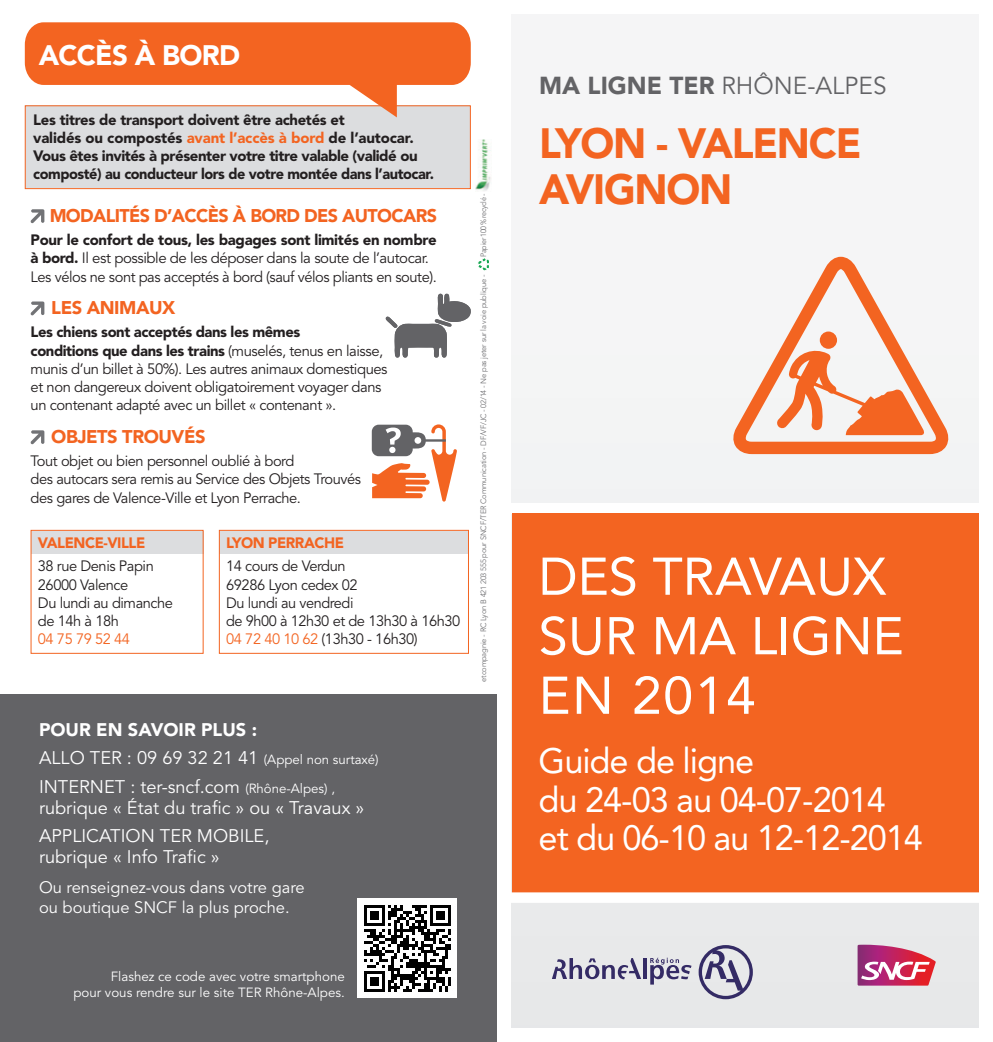
<style>
.page{position:relative;width:993px;height:1042px;background:#fff}
.page>*{position:absolute;margin:0;border:0;box-sizing:border-box;transform-origin:0 0}
.t1{font:52.5px/59.5px "Avenir";color:#fff}
.t2{font:900 42px/45.5px "Avenir";letter-spacing:-.03em;color:#f36421}
.t3{font:35px/38.5px "Avenir";letter-spacing:-.03em;color:#fff}
.t4{font:900 28px "Avenir";letter-spacing:-.025em;color:#fff}
.t5{font:24.32px "Avenir";color:#636366}
.t6{font:18.2px/21px "Avenir";color:#fff}
.t7{font:900 18.2px "Avenir";letter-spacing:-.035em;color:#f36421}
.t8{font:900 18.2px "Avenir";color:#fff}
.t9{font:16.45px "Avenir";color:#fff}
.t10{font:15.05px/18.2px "Avenir";letter-spacing:-.03em;color:#231f20}
.t11{font:900 15.05px/18.2px "Avenir";letter-spacing:-.03em;color:#231f20}
.t12{font:900 15.05px "Avenir";letter-spacing:-.03em;color:#f36421}
.t13{font:13.3px "Avenir";color:#fff}
.t14{font:300 7.7px "Avenir";letter-spacing:-.02em;color:#636366}
.t15{font:300 7.7px "Avenir";letter-spacing:-.05em;color:#636366;scale:.95 1}
.s1{color:#f36421}
.s2{font-weight:900}
.s3{font-size:13.12px}
</style>
<div class="page">
<div style="left:26px;top:105px;width:444px;height:83px;background:#dcdddf"></div>
<div style="left:25px;top:105px;width:445px;height:84px;border:1px solid #f36421"></div>
<svg style="left:25px;top:22px;width:445px;height:95px;fill:#f36421"></svg>
<svg style="left:30px;top:209px;width:14px;height:14px"></svg>
<svg style="left:30px;top:301px;width:14px;height:14px"></svg>
<svg style="left:30px;top:430px;width:14px;height:14px"></svg>
<svg style="left:385px;top:293px;width:86px;height:65px"></svg>
<div style="left:31px;top:531px;width:172px;height:22px;background:#dcdddf"></div>
<div style="left:31px;top:530px;width:172px;height:124px;border:1px solid #f36421"></div>
<div style="left:219px;top:531px;width:248px;height:22px;background:#dcdddf"></div>
<div style="left:219px;top:530px;width:249px;height:124px;border:1px solid #f36421"></div>
<svg style="left:371px;top:424px;width:85px;height:77px"></svg>
<div style="left:511px;top:15px;width:466px;height:1012px;background:linear-gradient(to right,#f2f3f4,#f1f1f2)"></div>
<div style="left:511px;top:503px;width:477px;height:10px;background:#fff"></div>
<div style="left:512px;top:513px;width:466px;height:379px;background:#f36421"></div>
<svg style="left:732px;top:257px;width:216px;height:197px;fill:#f5f5f6"></svg>
<svg style="left:776px;top:347px;width:148px;height:88px"></svg>
<svg style="left:857px;top:944px;width:78px;height:41px;background:#cd668b"></svg>
<hr style="left:643px;top:958px;width:3px;height:21px;background:#342b65">
<svg style="left:650px;top:958px;width:41px;height:26px"></svg>
<svg style="left:551px;top:958px;width:90px;height:21px;background:#a9a7bb"></svg>
<svg style="left:698px;top:945px;width:54px;height:54px;background:#aba9bd"></svg>
<div style="left:0;top:694px;width:496px;height:348px;background:#636366"></div>
<img style="left:357px;top:898px;width:99px;height:99px">
<svg style="left:478px;top:258px;width:11px;height:13px"></svg>
<img style="left:475px;top:139px;width:16px;height:52px">
<div style="left:500px;top:892px;width:479px;height:11px;background:#fff"></div>
<p class="t4" style="left:39px;top:38px;width:203px">ACCÈS À BORD</p>
<p class="t11" style="left:33px;top:110px;width:402px">Les titres de transport doivent être achetés et<br>validés ou compostés <span class="s1">avant l’accès à bord</span> de l’autocar.<br>Vous êtes invités à présenter votre titre valable (validé ou composté) au conducteur lors de votre montée dans l’autocar.</p>
<p class="t7" style="left:50px;top:205px;width:389px">MODALITÉS D’ACCÈS À BORD DES AUTOCARS</p>
<p class="t10" style="left:31px;top:231px;width:407px"><span class="s2">Pour le confort de tous, les bagages sont limités en nombre à bord.</span> Il est possible de les déposer dans la soute de l’autocar.<br>Les vélos ne sont pas acceptés à bord (sauf vélos pliants en soute).</p>
<p class="t7" style="left:51px;top:297px;width:126px">LES ANIMAUX</p>
<p class="t10" style="left:31px;top:323px;width:358px"><span class="s2">Les chiens sont acceptés dans les mêmes<br>conditions que dans les trains</span> (muselés, tenus en laisse, munis d’un billet à 50%). Les autres animaux domestiques et non dangereux doivent obligatoirement voyager dans un contenant adapté avec un billet « contenant ».</p>
<p class="t7" style="left:51px;top:426px;width:156px">OBJETS TROUVÉS</p>
<p class="t10" style="left:31px;top:452px;width:332px">Tout objet ou bien personnel oublié à bord<br>des autocars sera remis au Service des Objets Trouvés des gares de Valence-Ville et Lyon Perrache.</p>
<p class="t12" style="left:38px;top:534px;width:109px">VALENCE-VILLE</p>
<p class="t10" style="left:38px;top:557px;width:117px">38 rue Denis Papin<br>26000 Valence</p>
<p class="t10" style="left:38px;top:594px;width:137px">Du lundi au dimanche de 14h à 18h<br><span class="s1">04 75 79 52 44</span></p>
<p class="t12" style="left:226px;top:534px;width:119px">LYON PERRACHE</p>
<p class="t10" style="left:226px;top:557px;width:121px">14 cours de Verdun</p>
<p class="t10" style="left:226px;top:576px;width:133px">69286 Lyon cedex 02</p>
<p class="t10" style="left:226px;top:594px;width:236px">Du lundi au vendredi<br>de 9h00 à 12h30 et de 13h30 à 16h30<br><span class="s1">04 72 40 10 62</span> (13h30 - 16h30)</p>
<p class="t8" style="left:39px;top:718px;width:219px">POUR EN SAVOIR PLUS :</p>
<p class="t6" style="left:39px;top:748px;width:341px">ALLO TER : 09 69 32 21 41 <span class="s3">(Appel non surtaxé)</span></p>
<p class="t6" style="left:39px;top:776px;width:297px">INTERNET : ter-sncf.com <span class="s3">(Rhône-Alpes) ,</span></p>
<p class="t6" style="left:39px;top:797px;width:326px">rubrique « État du trafic » ou « Travaux »</p>
<p class="t6" style="left:39px;top:826px;width:232px">APPLICATION TER MOBILE, rubrique « Info Trafic »</p>
<p class="t9" style="left:39px;top:877px;width:267px">Ou renseignez-vous dans votre gare</p>
<p class="t9" style="left:39px;top:897px;width:252px">ou boutique SNCF la plus proche.</p>
<p class="t15" style="left:479px;top:257px;width:68px;rotate:-90deg">Papier 100 % recyclé -</p>
<p class="t14" style="left:479px;top:682px;width:408px;rotate:-90deg">etcompagnie - RC Lyon B 421 203 555 pour SNCF/TER Communication - DF/VF/JC - 02/14 - Ne pas jeter sur la voie publique -</p>
<p class="t13" style="left:111px;top:969px;width:235px">Flashez ce code avec votre smartphone</p>
<p class="t13" style="left:73px;top:984px;width:273px">pour vous rendre sur le site TER Rhône-Alpes.</p>
<p class="t5" style="left:539px;top:71px;width:348px"><span class="s2">MA LIGNE TER</span> RHÔNE-ALPES</p>
<p class="t2" style="left:539px;top:121px;width:323px">LYON - VALENCE<br>AVIGNON</p>
<p class="t1" style="left:538px;top:547px;width:366px">DES TRAVAUX<br>SUR MA LIGNE<br>EN 2014</p>
<p class="t3" style="left:538px;top:742px;width:386px">Guide de ligne<br>du 24-03 au 04-07-2014 et du 06-10 au 12-12-2014</p>
</div>
